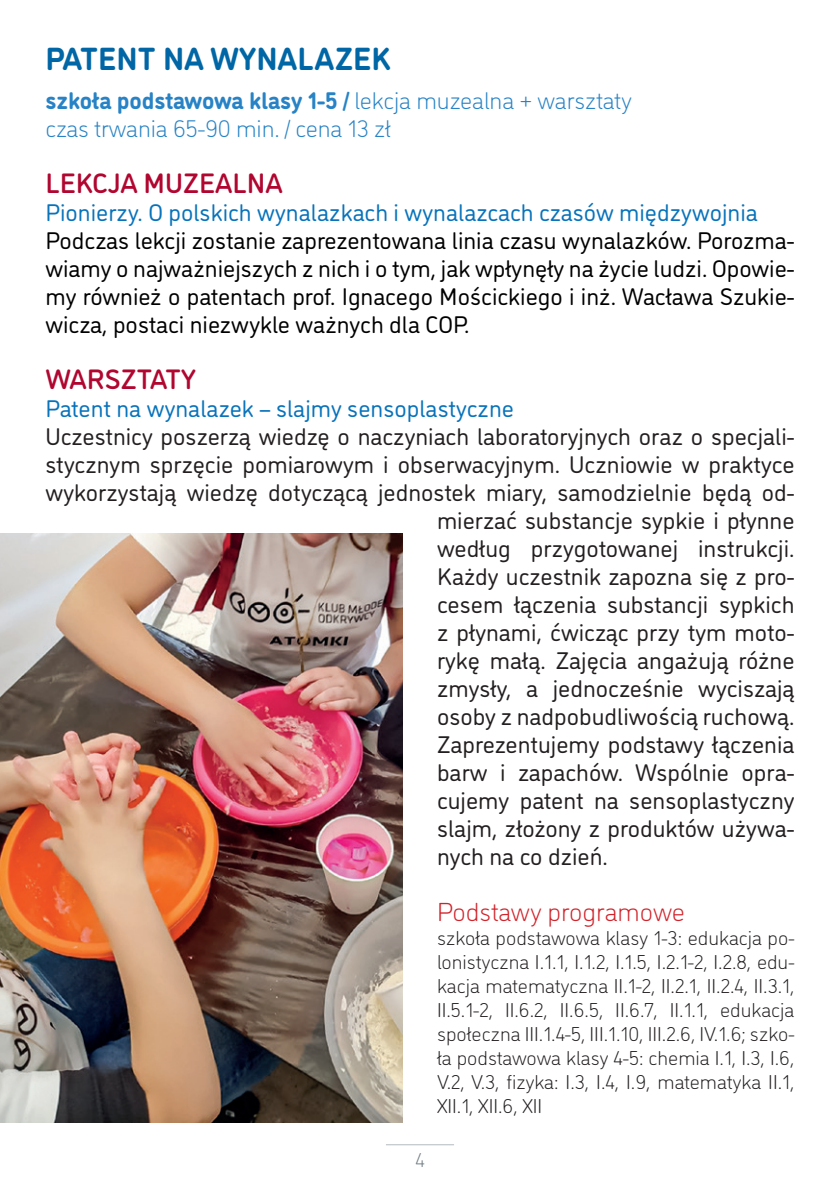
<style>
.page{position:relative;width:840px;height:1191px;background:#fff}
.page>*{position:absolute;margin:0;border:0;box-sizing:border-box;transform-origin:0 0}
.Lekcje{font:700 32px "DI Nosaur";color:#0166a5}
.Lekcja___Warsztat{font:500 28px "DI Nosaur";color:#b00630}
.Podstawy{font:300 26px "DI Nosaur";color:#d1232a}
.tekst{font:24px "DI Nosaur";color:#231f20}
.tekst-2{font:24px/28px "DI Nosaur";color:#000001;text-align:justify}
.tekst-3{font:24px "DI Nosaur";color:#0873bb}
.godz{font:700 24px "DI Nosaur";letter-spacing:-.005em;color:#2783c5}
.godz-2{font:300 24px "DI Nosaur";letter-spacing:-.005em;color:#2783c5}
.tekst_2{font:300 20px/24px "DI Nosaur";color:#231f20;text-align:justify}
.t1{font:300 20px "DI Nosaur";color:#717d83}
.s1{font-weight:300}
</style>
<div class="page">
<hr style="left:386px;top:1144px;width:68px;height:1px;background:#b1b9bf">
<img style="left:0;top:533px;width:403px;height:590px">
<p class="Lekcje" style="left:45px;top:34px;width:347px">PATENT NA WYNALAZEK</p>
<p class="godz" style="left:45px;top:82px;width:587px">szkoła podstawowa klasy 1-5 / <span class="s1">lekcja muzealna + warsztaty</span></p>
<p class="godz-2" style="left:45px;top:111px;width:347px">czas trwania 65-90 min. / cena 13 zł</p>
<p class="Lekcja___Warsztat" style="left:45px;top:163px;width:239px">LEKCJA MUZEALNA</p>
<p class="tekst-3" style="left:45px;top:196px;width:713px">Pionierzy. O polskich wynalazkach i wynalazcach czasów międzywojnia</p>
<p class="tekst-2" style="left:45px;top:225px;width:750px">Podczas lekcji zostanie zaprezentowana linia czasu wynalazków. Porozma&shy;wiamy o najważniejszych z nich i o tym, jak wpłynęły na życie ludzi. Opowie&shy;my również o patentach prof. Ignacego Mościckiego i inż. Wacława Szukie&shy;wicza, postaci niezwykle ważnych dla COP.</p>
<p class="Lekcja___Warsztat" style="left:45px;top:359px;width:152px">WARSZTATY</p>
<p class="tekst-3" style="left:45px;top:392px;width:470px">Patent na wynalazek – slajmy sensoplastyczne</p>
<p class="tekst" style="left:45px;top:420px;width:750px">Uczestnicy poszerzą wiedzę o naczyniach laboratoryjnych oraz o specjali-</p>
<p class="tekst" style="left:45px;top:448px;width:750px">stycznym sprzęcie pomiarowym i obserwacyjnym. Uczniowie w praktyce</p>
<p class="tekst" style="left:45px;top:476px;width:750px">wykorzystają wiedzę dotyczącą jednostek miary, samodzielnie będą od-</p>
<p class="tekst" style="left:437px;top:504px;width:359px">mierzać substancje sypkie i płynne</p>
<p class="tekst" style="left:437px;top:532px;width:359px">według przygotowanej instrukcji.</p>
<p class="tekst" style="left:437px;top:560px;width:359px">Każdy uczestnik zapozna się z pro-</p>
<p class="tekst" style="left:437px;top:588px;width:359px">cesem łączenia substancji sypkich</p>
<p class="tekst" style="left:437px;top:616px;width:359px">z płynami, ćwicząc przy tym moto-</p>
<p class="tekst" style="left:437px;top:644px;width:359px">rykę małą. Zajęcia angażują różne</p>
<p class="tekst" style="left:437px;top:672px;width:359px">zmysły, a jednocześnie wyciszają</p>
<p class="tekst" style="left:437px;top:700px;width:359px">osoby z nadpobudliwością ruchową.</p>
<p class="tekst" style="left:437px;top:728px;width:359px">Zaprezentujemy podstawy łączenia</p>
<p class="tekst" style="left:437px;top:756px;width:359px">barw i zapachów. Wspólnie opra-</p>
<p class="tekst" style="left:437px;top:784px;width:359px">cujemy patent na sensoplastyczny</p>
<p class="tekst" style="left:437px;top:812px;width:359px">slajm, złożony z produktów używa-</p>
<p class="tekst" style="left:437px;top:840px;width:172px">nych na co dzień.</p>
<p class="Podstawy" style="left:437px;top:893px;width:249px">Podstawy programowe</p>
<p class="tekst_2" style="left:437px;top:925px;width:359px">szkoła podstawowa klasy 1-3: edukacja po&shy;lonistyczna I.1.1, I.1.2, I.1.5, I.2.1-2, I.2.8, edu&shy;kacja matematyczna II.1-2, II.2.1, II.2.4, II.3.1, II.5.1-2, II.6.2, II.6.5, II.6.7, II.1.1, edukacja społeczna III.1.4-5, III.1.10, III.2.6, IV.1.6; szko&shy;ła podstawowa klasy 4-5: chemia I.1, I.3, I.6, V.2, V.3, fizyka: I.3, I.4, I.9, matematyka II.1, XII.1, XII.6, XII</p>
<p class="t1" style="left:415px;top:1145px;width:11px">4</p>
</div>
